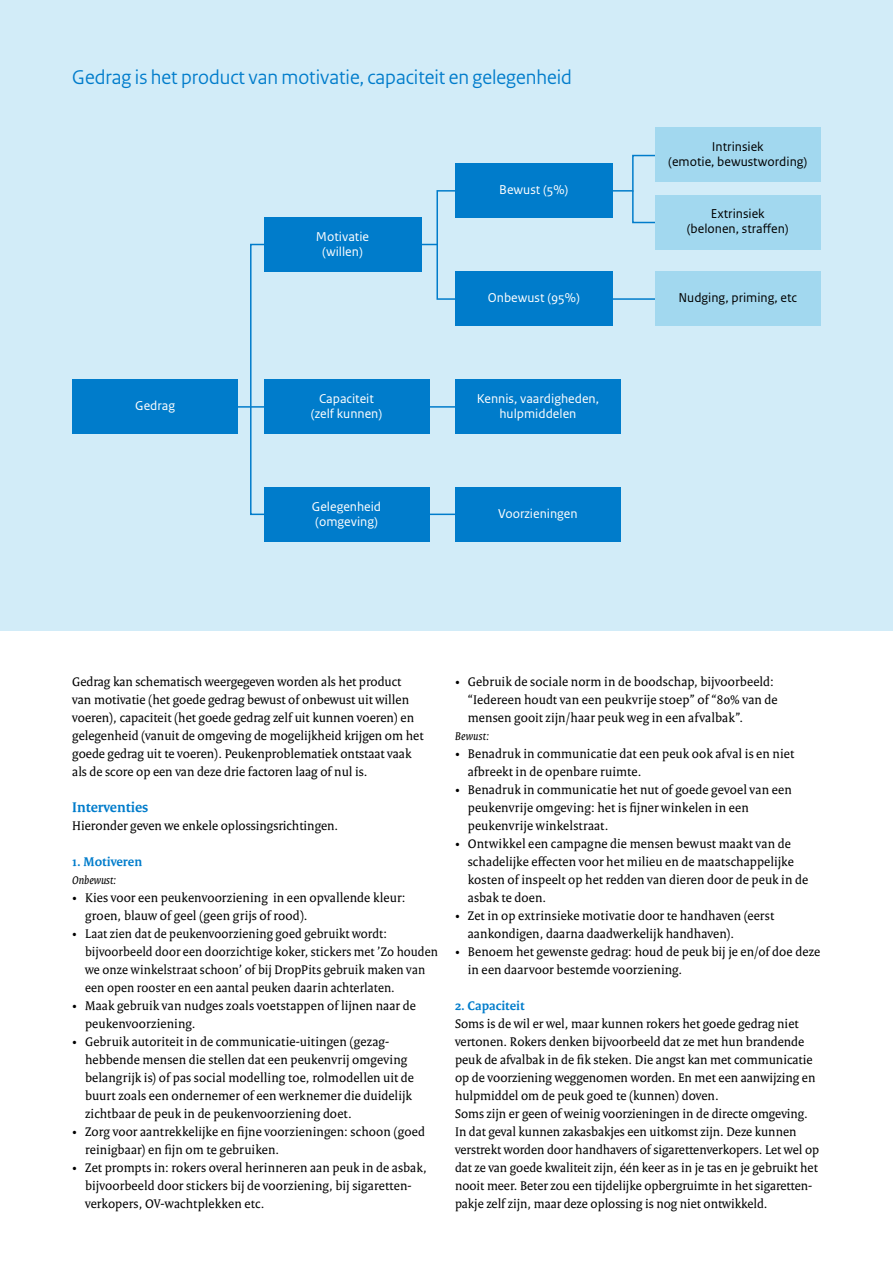
<style>
.page{position:relative;width:893px;height:1263px;background:#fff}
.page>*{position:absolute;margin:0;border:0;box-sizing:border-box;transform-origin:0 0}
.t1{font:21px "Rijksoverheid Sans Heading";color:#007ccb}
.t2{font:700 15px "Rijksoverheid Serif";color:#007ccb}
._10_RO_Broodtekst{font:13.5px/18px "Rijksoverheid Serif";color:#000}
.t3{font:13.5px/15px "Rijksoverheid Sans Text";color:#fff;text-align:center}
.t4{font:13.5px/15px "Rijksoverheid Sans Text";color:#000;text-align:center}
.t5{font:700 13.5px "Rijksoverheid Serif";color:#007ccb}
.t6{font:italic 12px "Rijksoverheid Serif";color:#000}
.s1{font-weight:700;color:#007ccb}
</style>
<div class="page">
<div style="left:0;top:0;width:893px;height:631px;background:#d2ecf8"></div>
<div style="left:264px;top:488px;width:165px;height:54px;background:#007ccb"></div>
<div style="left:455px;top:488px;width:166px;height:54px;background:#007ccb"></div>
<hr style="left:226px;top:406px;width:234px;height:2px;background:#007ccb">
<svg style="left:249px;top:154px;width:419px;height:362px"></svg>
<div style="left:72px;top:380px;width:166px;height:54px;background:#007ccb"></div>
<div style="left:264px;top:380px;width:165px;height:54px;background:#007ccb"></div>
<div style="left:455px;top:380px;width:166px;height:54px;background:#007ccb"></div>
<div style="left:455px;top:272px;width:158px;height:54px;background:#007ccb"></div>
<div style="left:455px;top:164px;width:158px;height:54px;background:#007ccb"></div>
<div style="left:655px;top:128px;width:166px;height:54px;background:#a2d8ef"></div>
<div style="left:655px;top:195px;width:166px;height:54px;background:#a2d8ef"></div>
<div style="left:655px;top:272px;width:166px;height:54px;background:#a2d8ef"></div>
<h1 class="t1" style="left:72px;top:65px;width:501px">Gedrag is het product van motivatie, capaciteit en gelegenheid</h1>
<p class="t3" style="left:316px;top:229px;width:55px">Motivatie (willen)</p>
<p class="t3" style="left:499px;top:182px;width:71px">Bewust (5%)</p>
<p class="t3" style="left:488px;top:290px;width:93px">Onbewust (95%)</p>
<p class="t3" style="left:135px;top:398px;width:41px">Gedrag</p>
<p class="t3" style="left:311px;top:391px;width:73px">Capaciteit (zelf kunnen)</p>
<p class="t3" style="left:477px;top:391px;width:124px">Kennis, vaardigheden, hulpmiddelen</p>
<p class="t3" style="left:312px;top:499px;width:71px;text-align:left">Gelegenheid (omgeving)</p>
<p class="t3" style="left:498px;top:506px;width:81px">Voorzieningen</p>
<p class="t4" style="left:668px;top:139px;width:141px">Intrinsiek<br>(emotie, bewustwording)</p>
<p class="t4" style="left:687px;top:207px;width:103px">Extrinsiek (belonen, straffen)</p>
<p class="t4" style="left:678px;top:290px;width:120px">Nudging, priming, etc</p>
<p class="_10_RO_Broodtekst" style="left:72px;top:672px;width:353px">Gedrag kan schematisch weergegeven worden als het product van motivatie (het goede gedrag bewust of onbewust uit willen voeren), capaciteit (het goede gedrag zelf uit kunnen voeren) en gelegenheid (vanuit de omgeving de mogelijkheid krijgen om het goede gedrag uit te voeren). Peukenproblematiek ontstaat vaak als de score op een van deze drie factoren laag of nul is.</p>
<p class="t2" style="left:72px;top:798px;width:78px">Interventies</p>
<p class="_10_RO_Broodtekst" style="left:72px;top:816px;width:268px">Hieronder geven we enkele oplossingsrichtingen.</p>
<p class="t5" style="left:72px;top:853px;width:71px">1. Motiveren</p>
<p class="t6" style="left:72px;top:873px;width:45px">Onbewust:</p>
<p class="_10_RO_Broodtekst" style="left:85px;top:888px;width:322px;text-indent:-13px">• Kies voor een peukenvoorziening in een opvallende kleur: groen, blauw of geel (geen grijs of rood).</p>
<p class="_10_RO_Broodtekst" style="left:85px;top:924px;width:354px;text-indent:-13px">• Laat zien dat de peukenvoorziening goed gebruikt wordt: bijvoorbeeld door een doorzichtige koker, stickers met ’Zo houden we onze winkelstraat schoon’ of bij DropPits gebruik maken van een open rooster en een aantal peuken daarin achterlaten.</p>
<p class="_10_RO_Broodtekst" style="left:85px;top:996px;width:332px;text-indent:-13px">• Maak gebruik van nudges zoals voetstappen of lijnen naar de peukenvoorziening.</p>
<p class="_10_RO_Broodtekst" style="left:85px;top:1032px;width:330px;text-indent:-13px">• Gebruik autoriteit in de communicatie-uitingen (gezag&shy;hebbende mensen die stellen dat een peukenvrij omgeving belangrijk is) of pas social modelling toe, rolmodellen uit de buurt zoals een ondernemer of een werknemer die duidelijk zichtbaar de peuk in de peukenvoorziening doet.</p>
<p class="_10_RO_Broodtekst" style="left:85px;top:1122px;width:341px;text-indent:-13px">• Zorg voor aantrekkelijke en fijne voorzieningen: schoon (goed reinigbaar) en fijn om te gebruiken.</p>
<p class="_10_RO_Broodtekst" style="left:85px;top:1158px;width:343px;text-indent:-13px">• Zet prompts in: rokers overal herinneren aan peuk in de asbak, bijvoorbeeld door stickers bij de voorziening, bij sigaretten&shy;verkopers, OV-wachtplekken etc.</p>
<p class="_10_RO_Broodtekst" style="left:468px;top:672px;width:311px;text-indent:-13px">• Gebruik de sociale norm in de boodschap, bijvoorbeeld: “Iedereen houdt van een peukvrije stoep” of “80% van de mensen gooit zijn/haar peuk weg in een afvalbak”.</p>
<p class="t6" style="left:455px;top:729px;width:36px">Bewust:</p>
<p class="_10_RO_Broodtekst" style="left:468px;top:744px;width:328px;text-indent:-13px">• Benadruk in communicatie dat een peuk ook afval is en niet afbreekt in de openbare ruimte.</p>
<p class="_10_RO_Broodtekst" style="left:468px;top:780px;width:326px;text-indent:-13px">• Benadruk in communicatie het nut of goede gevoel van een peukenvrije omgeving: het is fijner winkelen in een peukenvrije winkelstraat.</p>
<p class="_10_RO_Broodtekst" style="left:468px;top:834px;width:342px;text-indent:-13px">• Ontwikkel een campagne die mensen bewust maakt van de schadelijke effecten voor het milieu en de maatschappelijke kosten of inspeelt op het redden van dieren door de peuk in de asbak te doen.</p>
<p class="_10_RO_Broodtekst" style="left:468px;top:906px;width:308px;text-indent:-13px">• Zet in op extrinsieke motivatie door te handhaven (eerst aankondigen, daarna daadwerkelijk handhaven).</p>
<p class="_10_RO_Broodtekst" style="left:468px;top:942px;width:354px;text-indent:-13px">• Benoem het gewenste gedrag: houd de peuk bij je en/of doe deze in een daarvoor bestemde voorziening.</p>
<p class="_10_RO_Broodtekst" style="left:455px;top:996px;width:366px"><span class="s1">2. Capaciteit<br></span>Soms is de wil er wel, maar kunnen rokers het goede gedrag niet vertonen. Rokers denken bijvoorbeeld dat ze met hun brandende peuk de afvalbak in de fik steken. Die angst kan met communicatie op de voorziening weggenomen worden. En met een aanwijzing en hulpmiddel om de peuk goed te (kunnen) doven.<br>Soms zijn er geen of weinig voorzieningen in de directe omgeving.<br>In dat geval kunnen zakasbakjes een uitkomst zijn. Deze kunnen verstrekt worden door handhavers of sigarettenverkopers. Let wel op dat ze van goede kwaliteit zijn, één keer as in je tas en je gebruikt het nooit meer. Beter zou een tijdelijke opbergruimte in het sigaretten&shy;pakje zelf zijn, maar deze oplossing is nog niet ontwikkeld.</p>
</div>
